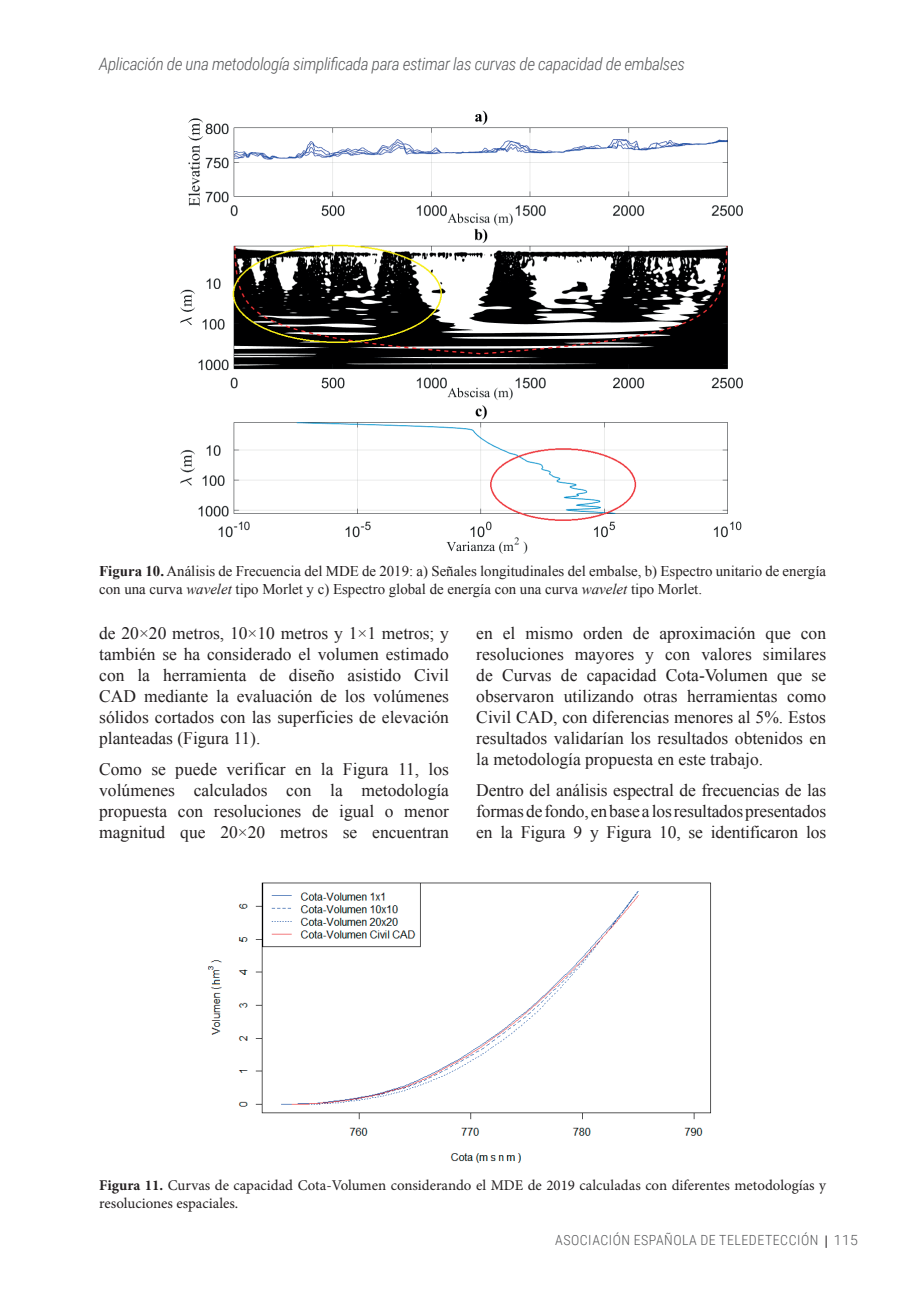
<style>
.page{position:relative;width:908px;height:1300px;background:#fff}
.page>*{position:absolute;margin:0;border:0;box-sizing:border-box;transform-origin:0 0}
.TD_06_TXT_GRAL_es{font:17.5px/21px "Times New Roman";color:#231f20;text-align:justify}
.t1{font:italic 300 17.15px "Roboto Condensed";letter-spacing:-.02em;color:#57585a}
.TD_09_PIE_FOTO{font:14.88px/17.8px "Times New Roman";color:#231f20}
.TD_09_PIE_FOTO-2{font:14.88px/17.8px "Minion Pro";color:#231f20}
.t2{font:300 14px "Roboto Condensed";letter-spacing:.035em;color:#57585a}
.t3{font:300 14px "Roboto";color:#57585a}
.s1{font-weight:700}
.s2{font-style:italic}
</style>
<div class="page">
<svg style="left:826px;top:1235px;width:1px;height:13px"></svg>
<img style="left:180px;top:110px;width:563px;height:444px">
<img style="left:208px;top:882px;width:503px;height:281px">
<p class="t1" style="left:99px;top:52px;width:587px">Aplicación de una metodología simplificada para estimar las curvas de capacidad de embalses</p>
<p class="TD_09_PIE_FOTO" style="left:99px;top:562px;width:728px"><span class="s1">Figura 10.</span> Análisis de Frecuencia del MDE de 2019: a) Señales longitudinales del embalse, b) Espectro unitario de energía con una curva <span class="s2">wavelet</span> tipo Morlet y c) Espectro global de energía con una curva <span class="s2">wavelet</span> tipo Morlet.</p>
<p class="TD_06_TXT_GRAL_es" style="left:99px;top:622px;width:351px">de 20×20 metros, 10×10 metros y 1×1 metros; y también se ha considerado el volumen estimado con la herramienta de diseño asistido Civil CAD mediante la evaluación de los volúmenes sólidos cortados con las superficies de elevación planteadas (Figura 11).</p>
<p class="TD_06_TXT_GRAL_es" style="left:99px;top:758px;width:351px">Como se puede verificar en la Figura 11, los volúmenes calculados con la metodología propuesta con resoluciones de igual o menor magnitud que 20×20 metros se encuentran</p>
<p class="TD_06_TXT_GRAL_es" style="left:476px;top:622px;width:351px">en el mismo orden de aproximación que con resoluciones mayores y con valores similares de Curvas de capacidad Cota-Volumen que se observaron utilizando otras herramientas como Civil CAD, con diferencias menores al 5%. Estos resultados validarían los resultados obtenidos en la metodología propuesta en este trabajo.</p>
<p class="TD_06_TXT_GRAL_es" style="left:476px;top:779px;width:351px">Dentro del análisis espectral de frecuencias de las formas de fondo, en base a los resultados presentados en la Figura 9 y Figura 10, se identificaron los</p>
<p class="TD_09_PIE_FOTO-2" style="left:99px;top:1176px;width:728px"><span class="s1">Figura 11.</span> Curvas de capacidad Cota-Volumen considerando el MDE de 2019 calculadas con diferentes metodologías y resoluciones espaciales.</p>
<p class="t2" style="left:555px;top:1230px;width:265px">ASOCIACIÓN ESPAÑOLA DE TELEDETECCIÓN</p>
<p class="t3" style="left:834px;top:1230px;width:26px">115</p>
</div>
